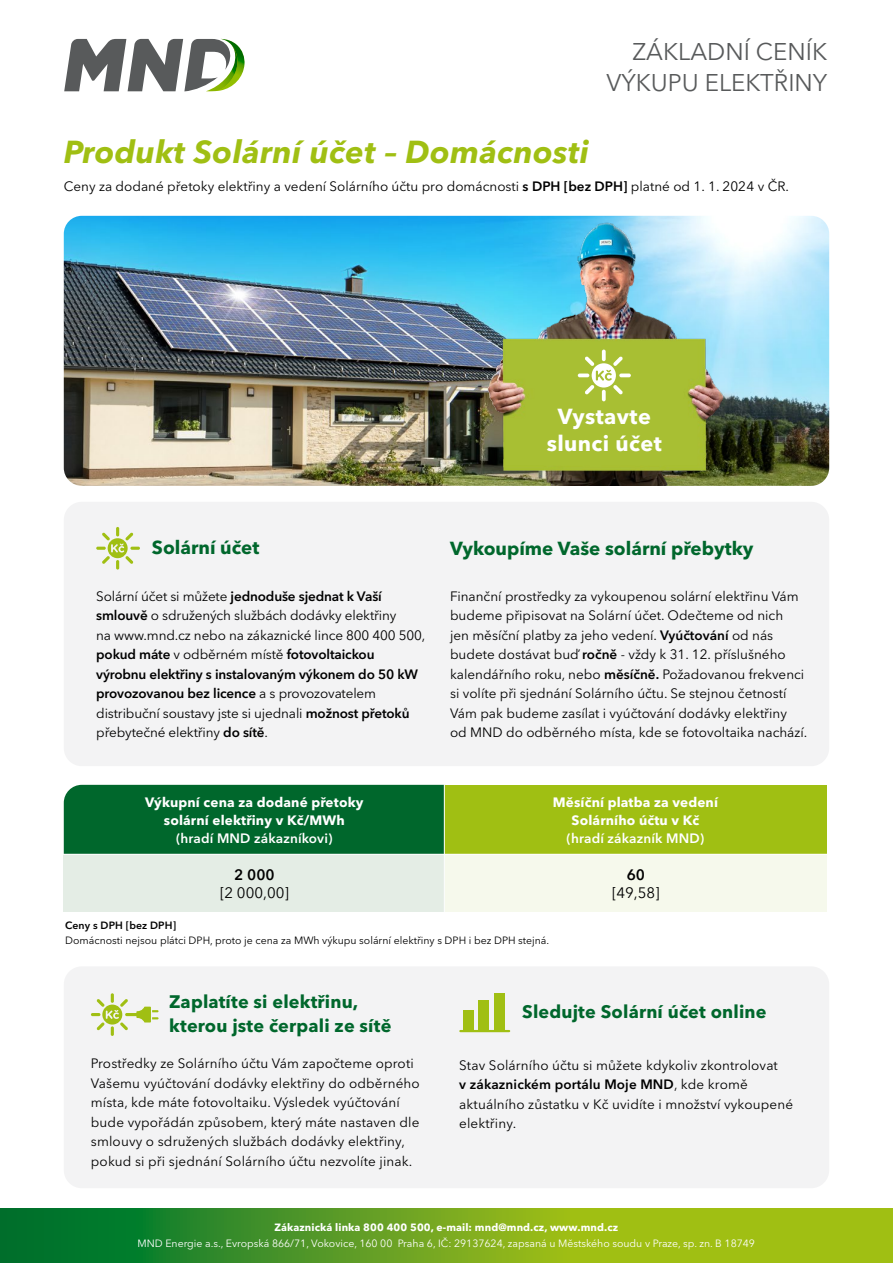
<style>
.page{position:relative;width:893px;height:1263px;background:#fff}
.page>*{position:absolute;margin:0;border:0;box-sizing:border-box;transform-origin:0 0}
.t1{font:italic 700 31.5px "Avenir Next LT Pro";letter-spacing:.01em;color:#a0bf13}
.t2{font:24px/31.5px "Avenir Next LT Pro";color:#585a5b;text-align:right}
.t3{font:700 21.6px/27px "Avenir Next LT Pro";letter-spacing:.02em;color:#fff;text-align:center}
.t4{font:700 18.75px "Avenir Next LT Pro";color:#00672c}
.t5{font:700 18px/24px "Avenir Next LT Pro";letter-spacing:.01em;color:#00672c}
.t6{font:15px "Avenir Next LT Pro";color:#000}
.t7{font:600 15px "Avenir Next LT Pro";color:#000}
.t8{font:13.5px/19.5px "Avenir Next LT Pro";color:#000}
.t9{font:700 13.5px/18px "Avenir Next LT Pro";letter-spacing:.01em;color:#fff;text-align:center}
.t10{font:600 13.5px "Avenir Next LT Pro";letter-spacing:.01em;color:#fff}
.t11{font:10.5px "Avenir Next LT Pro";color:#fff}
.t12{font:10.5px "Avenir Next LT Pro";color:#000}
.t13{font:700 10.5px "Avenir Next LT Pro";letter-spacing:.01em;color:#fff}
.t14{font:600 10.5px "Avenir Next LT Pro";letter-spacing:.01em;color:#000}
.s1{font-weight:600}
</style>
<div class="page">
<svg style="left:64px;top:39px;width:181px;height:52px"></svg>
<div style="left:64px;top:502px;width:765px;height:264px;background:#f3f3f4;border-radius:18px"></div>
<svg style="left:0;top:1208px;width:893px;height:55px;background:#66a31f"></svg>
<div style="left:64px;top:785px;width:380px;height:69px;background:#00672c"></div>
<div style="left:444px;top:785px;width:382px;height:70px;background:#a0bf13"></div>
<div style="left:64px;top:854px;width:381px;height:58px;background:#e4ede5"></div>
<div style="left:445px;top:854px;width:381px;height:58px;background:#f6f9ec"></div>
<hr style="left:38px;top:854px;width:791px;height:1px;background:#fff">
<hr style="left:444px;top:780px;width:1px;height:141px;background:#fff">
<div style="left:64px;top:966px;width:765px;height:222px;background:#f3f3f4;border-radius:18px"></div>
<div style="left:463px;top:1011px;width:10px;height:20px;background:#a0bf13"></div>
<div style="left:479px;top:1001px;width:10px;height:30px;background:#a0bf13"></div>
<div style="left:495px;top:993px;width:10px;height:38px;background:#a0bf13"></div>
<hr style="left:460px;top:1030px;width:49px;height:2px;background:#a0bf13">
<img style="left:64px;top:216px;width:765px;height:270px">
<img style="left:410px;top:216px;width:388px;height:270px">
<svg style="left:578px;top:373px;width:11px;height:4px"></svg>
<svg style="left:619px;top:373px;width:12px;height:4px"></svg>
<svg style="left:602px;top:350px;width:4px;height:11px"></svg>
<svg style="left:602px;top:390px;width:4px;height:11px"></svg>
<svg style="left:585px;top:356px;width:38px;height:38px"></svg>
<svg style="left:96px;top:527px;width:44px;height:43px"></svg>
<svg style="left:91px;top:993px;width:68px;height:43px"></svg>
<h2 class="t2" style="left:606px;top:36px;width:222px">ZÁKLADNÍ CENÍK<br>VÝKUPU ELEKTŘINY</h2>
<h1 class="t1" style="left:64px;top:132px;width:527px">Produkt Solární účet – Domácnosti</h1>
<p class="t8" style="left:64px;top:177px;width:727px">Ceny za dodané přetoky elektřiny a vedení Solárního účtu pro domácnosti <span class="s1">s DPH [bez DPH]</span> platné od 1. 1. 2024 v ČR.</p>
<h3 class="t3" style="left:547px;top:403px;width:117px">Vystavte slunci účet</h3>
<h3 class="t4" style="left:152px;top:535px;width:109px">Solární účet</h3>
<h3 class="t4" style="left:450px;top:537px;width:305px">Vykoupíme Vaše solární přebytky</h3>
<p class="t8" style="left:96px;top:586px;width:331px">Solární účet si můžete <span class="s1">jednoduše sjednat k Vaší smlouvě</span> o sdružených službách dodávky elektřiny<br>na www.mnd.cz nebo na zákaznické lince 800 400 500, <span class="s1">pokud máte</span> v odběrném místě <span class="s1">fotovoltaickou výrobnu elektřiny s instalovaným výkonem do 50 kW provozovanou bez licence</span> a s provozovatelem distribuční soustavy jste si ujednali <span class="s1">možnost přetoků </span>přebytečné elektřiny <span class="s1">do sítě</span>.</p>
<p class="t8" style="left:450px;top:586px;width:359px">Finanční prostředky za vykoupenou solární elektřinu Vám budeme připisovat na Solární účet. Odečteme od nich<br>jen měsíční platby za jeho vedení. <span class="s1">Vyúčtování</span> od nás budete dostávat buď <span class="s1">ročně</span> - vždy k 31. 12. příslušného kalendářního roku, nebo <span class="s1">měsíčně.</span> Požadovanou frekvenci si volíte při sjednání Solárního účtu. Se stejnou četností Vám pak budeme zasílat i vyúčtování dodávky elektřiny<br>od MND do odběrného místa, kde se fotovoltaika nachází.</p>
<p class="t9" style="left:145px;top:793px;width:220px">Výkupní cena za dodané přetoky solární elektřiny v Kč/MWh</p>
<p class="t10" style="left:176px;top:830px;width:158px">(hradí MND zákazníkovi)</p>
<p class="t7" style="left:234px;top:865px;width:42px">2 000</p>
<p class="t6" style="left:220px;top:884px;width:70px">[2 000,00]</p>
<p class="t9" style="left:553px;top:793px;width:167px">Měsíční platba za vedení<br>Solárního účtu v Kč</p>
<p class="t10" style="left:567px;top:830px;width:139px">(hradí zákazník MND)</p>
<p class="t7" style="left:627px;top:865px;width:20px">60</p>
<p class="t6" style="left:612px;top:884px;width:49px">[49,58]</p>
<p class="t14" style="left:65px;top:919px;width:112px">Ceny s DPH [bez DPH]</p>
<p class="t12" style="left:65px;top:934px;width:486px">Domácnosti nejsou plátci DPH, proto je cena za MWh výkupu solární elektřiny s DPH i bez DPH stejná.</p>
<h3 class="t5" style="left:169px;top:989px;width:224px">Zaplatíte si elektřinu, kterou jste čerpali ze sítě</h3>
<p class="t8" style="left:91px;top:1054px;width:330px">Prostředky ze Solárního účtu Vám započteme oproti Vašemu vyúčtování dodávky elektřiny do odběrného místa, kde máte fotovoltaiku. Výsledek vyúčtování bude vypořádán způsobem, který máte nastaven dle smlouvy o sdružených službách dodávky elektřiny, pokud si při sjednání Solárního účtu nezvolíte jinak.</p>
<p class="t8" style="left:459px;top:1055px;width:335px">Stav Solárního účtu si můžete kdykoliv zkontrolovat<br><span class="s1">v zákaznickém portálu Moje MND</span>, kde kromě aktuálního zůstatku v Kč uvidíte i množství vykoupené elektřiny.</p>
<h3 class="t5" style="left:522px;top:999px;width:246px">Sledujte Solární účet online</h3>
<p class="t13" style="left:274px;top:1220px;width:345px">Zákaznická linka 800 400 500, e-mail: mnd@mnd.cz, www.mnd.cz</p>
<p class="t11" style="left:137px;top:1237px;width:619px">MND Energie a.s., Evropská 866/71, Vokovice, 160 00 Praha 6, IČ: 29137624, zapsaná u Městského soudu v Praze, sp. zn. B 18749</p>
</div>
